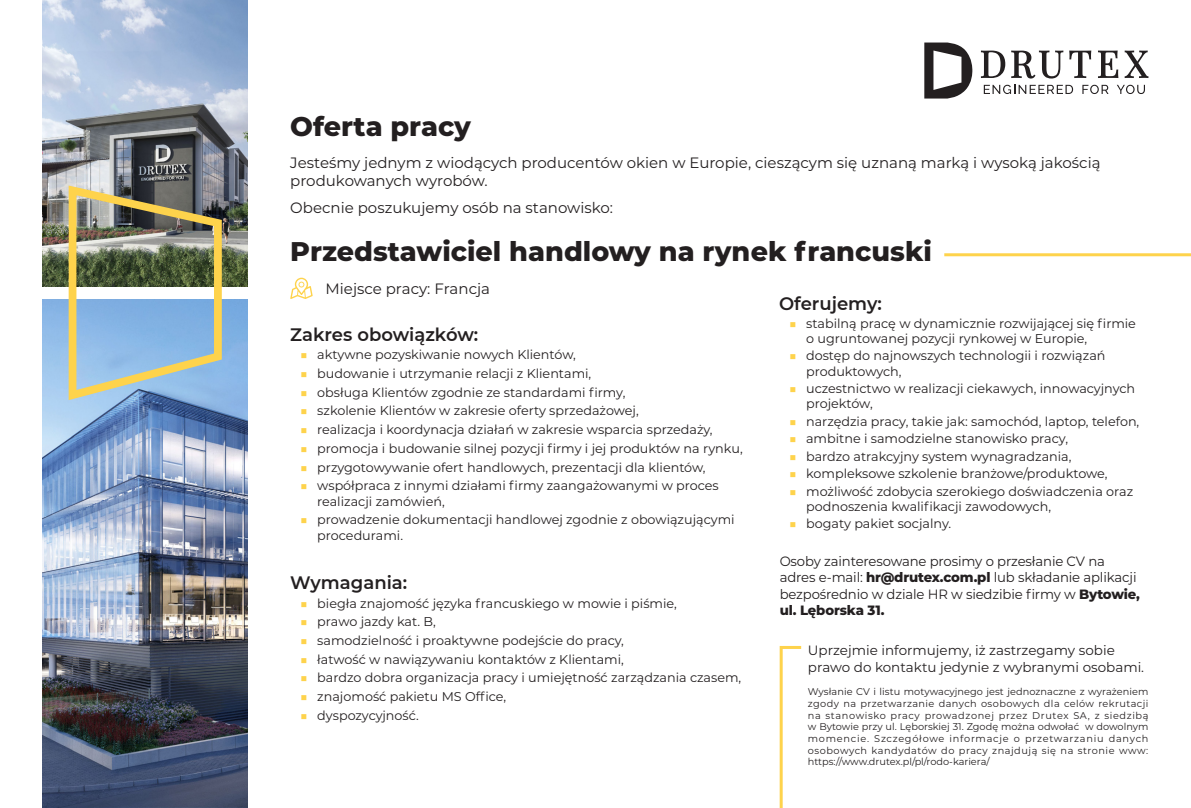
<style>
.page{position:relative;width:1191px;height:808px;background:#fff}
.page>*{position:absolute;margin:0;border:0;box-sizing:border-box;transform-origin:0 0}
.Pracownik{font:800 27px "Montserrat";color:#231f20}
.t1{font:600 18px "Montserrat";color:#231f20}
.t2{font:15px/18px "Montserrat";color:#231f20}
.t3{font:13.5px/16.5px "Montserrat";letter-spacing:-.01em;color:#231f20}
.t4{font:12.75px/15.3px "Montserrat";color:#231f20}
.Rodo{font:9.75px/11.7px "Montserrat";color:#231f20;text-align:justify}
.s1{color:#fed34c}
.s2{font-weight:800}
</style>
<div class="page">
<img style="left:43px;top:0;width:205px;height:287px">
<img style="left:43px;top:299px;width:205px;height:509px">
<svg style="left:779px;top:646px;width:23px;height:162px"></svg>
<hr style="left:944px;top:253px;width:247px;height:3px;background:#fed34c">
<svg style="left:290px;top:278px;width:23px;height:21px"></svg>
<svg style="left:924px;top:43px;width:48px;height:56px"></svg>
<svg style="left:1124px;top:51px;width:24px;height:27px"></svg>
<svg style="left:981px;top:51px;width:24px;height:27px"></svg>
<svg style="left:1011px;top:51px;width:52px;height:28px"></svg>
<svg style="left:1069px;top:51px;width:22px;height:27px"></svg>
<svg style="left:1098px;top:51px;width:20px;height:27px"></svg>
<svg style="left:983px;top:85px;width:90px;height:9px"></svg>
<svg style="left:1082px;top:85px;width:26px;height:9px"></svg>
<svg style="left:1117px;top:85px;width:28px;height:9px"></svg>
<img style="left:65px;top:181px;width:162px;height:224px">
<p class="Pracownik" style="left:290px;top:107px;width:182px">Oferta pracy</p>
<p class="t2" style="left:290px;top:153px;width:811px">Jesteśmy jednym z wiodących producentów okien w Europie, cieszącym się uznaną marką i wysoką jakością produkowanych wyrobów.</p>
<p class="t2" style="left:290px;top:198px;width:324px">Obecnie poszukujemy osób na stanowisko:</p>
<p class="Pracownik" style="left:290px;top:232px;width:643px">Przedstawiciel handlowy na rynek francuski</p>
<p class="t2" style="left:325px;top:279px;width:166px">Miejsce pracy: Francja</p>
<p class="t1" style="left:779px;top:291px;width:104px">Oferujemy:</p>
<p class="t4" style="left:806px;top:315px;width:331px;text-indent:-17px"><span class="s1">■</span> stabilną pracę w dynamicznie rozwijającej się firmie o ugruntowanej pozycji rynkowej w Europie,</p>
<p class="t4" style="left:806px;top:348px;width:301px;text-indent:-17px"><span class="s1">■</span> dostęp do najnowszych technologii i rozwiązań produktowych,</p>
<p class="t4" style="left:806px;top:380px;width:330px;text-indent:-17px"><span class="s1">■</span> uczestnictwo w realizacji ciekawych, innowacyjnych projektów,</p>
<p class="t4" style="left:789px;top:413px;width:352px"><span class="s1">■</span> narzędzia pracy, takie jak: samochód, laptop, telefon,</p>
<p class="t4" style="left:789px;top:431px;width:280px"><span class="s1">■</span> ambitne i samodzielne stanowisko pracy,</p>
<p class="t4" style="left:789px;top:448px;width:284px"><span class="s1">■</span> bardzo atrakcyjny system wynagradzania,</p>
<p class="t4" style="left:789px;top:465px;width:320px"><span class="s1">■</span> kompleksowe szkolenie branżowe/produktowe,</p>
<p class="t4" style="left:806px;top:483px;width:329px;text-indent:-17px"><span class="s1">■</span> możliwość zdobycia szerokiego doświadczenia oraz podnoszenia kwalifikacji zawodowych,</p>
<p class="t4" style="left:789px;top:516px;width:164px"><span class="s1">■</span> bogaty pakiet socjalny.</p>
<p class="t1" style="left:290px;top:321px;width:190px">Zakres obowiązków:</p>
<p class="t4" style="left:300px;top:347px;width:277px"><span class="s1">■</span> aktywne pozyskiwanie nowych Klientów,</p>
<p class="t4" style="left:300px;top:365px;width:292px"><span class="s1">■</span> budowanie i utrzymanie relacji z Klientami,</p>
<p class="t4" style="left:300px;top:384px;width:327px"><span class="s1">■</span> obsługa Klientów zgodnie ze standardami firmy,</p>
<p class="t4" style="left:300px;top:403px;width:340px"><span class="s1">■</span> szkolenie Klientów w zakresie oferty sprzedażowej,</p>
<p class="t4" style="left:300px;top:421px;width:414px"><span class="s1">■</span> realizacja i koordynacja działań w zakresie wsparcia sprzedaży,</p>
<p class="t4" style="left:300px;top:440px;width:444px"><span class="s1">■</span> promocja i budowanie silnej pozycji firmy i jej produktów na rynku,</p>
<p class="t4" style="left:300px;top:459px;width:407px"><span class="s1">■</span> przygotowywanie ofert handlowych, prezentacji dla klientów,</p>
<p class="t4" style="left:317px;top:478px;width:403px;text-indent:-17px"><span class="s1">■</span> współpraca z innymi działami firmy zaangażowanymi w proces realizacji zamówień,</p>
<p class="t4" style="left:317px;top:512px;width:419px;text-indent:-17px"><span class="s1">■</span> prowadzenie dokumentacji handlowej zgodnie z obowiązującymi procedurami.</p>
<p class="t1" style="left:290px;top:570px;width:118px">Wymagania:</p>
<p class="t4" style="left:300px;top:595px;width:378px"><span class="s1">■</span> biegła znajomość języka francuskiego w mowie i piśmie,</p>
<p class="t4" style="left:300px;top:614px;width:137px"><span class="s1">■</span> prawo jazdy kat. B,</p>
<p class="t4" style="left:300px;top:632px;width:325px"><span class="s1">■</span> samodzielność i proaktywne podejście do pracy,</p>
<p class="t4" style="left:300px;top:651px;width:325px"><span class="s1">■</span> łatwość w nawiązywaniu kontaktów z Klientami,</p>
<p class="t4" style="left:300px;top:670px;width:442px"><span class="s1">■</span> bardzo dobra organizacja pracy i umiejętność zarządzania czasem,</p>
<p class="t4" style="left:300px;top:688px;width:207px"><span class="s1">■</span> znajomość pakietu MS Office,</p>
<p class="t4" style="left:300px;top:707px;width:120px"><span class="s1">■</span> dyspozycyjność.</p>
<p class="t3" style="left:779px;top:552px;width:362px">Osoby zainteresowane prosimy o przesłanie CV na adres e-mail: <span class="s2">hr@drutex.com.pl</span> lub składanie aplikacji bezpośrednio w dziale HR w siedzibie firmy w <span class="s2">Bytowie, ul. Lęborska 31.</span></p>
<p class="t3" style="left:808px;top:642px;width:338px">Uprzejmie informujemy, iż zastrzegamy sobie prawo do kontaktu jedynie z wybranymi osobami.</p>
<p class="Rodo" style="left:808px;top:685px;width:342px">Wysłanie CV i listu motywacyjnego jest jednoznaczne z wyrażeniem zgody na przetwarzanie danych osobowych dla celów rekrutacji na stanowisko pracy prowadzonej przez Drutex SA, z siedzibą w Bytowie przy ul. Lęborskiej 31. Zgodę można odwołać w dowolnym momencie. Szczegółowe informacje o przetwarzaniu danych osobowych kandydatów do pracy znajdują się na stronie www: https://www.drutex.pl/pl/rodo-kariera/</p>
</div>
